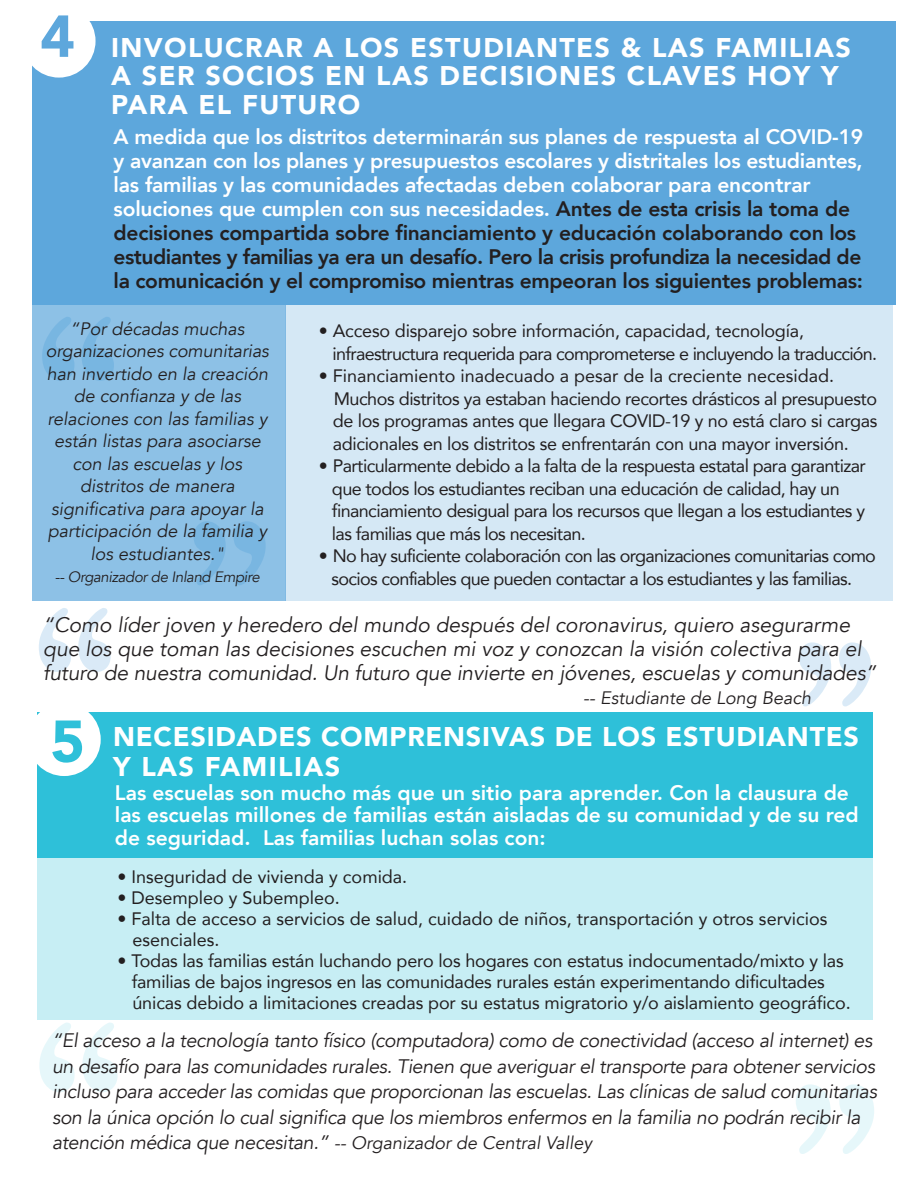
<style>
.page{position:relative;width:918px;height:1188px;background:#fff}
.page>*{position:absolute;margin:0;border:0;box-sizing:border-box;transform-origin:0 0}
.t1{font:700 267px "Apple Garamond";color:#2ec0d9}
.t2{font:700 245.4px "Apple Garamond";color:#5da7dc}
.t3{font:900 58.5px "Avenir";color:#5da7dc}
.t4{font:900 58.5px "Avenir";color:#2ec0d9}
.t5{font:900 27px/28.5px "Avenir";letter-spacing:.05em;color:#fff}
.t6{font:900 27px/30px "Avenir";letter-spacing:.025em;color:#fff}
.t7{font:800 21px/24px "Avenir";letter-spacing:-.01em;color:#fff}
.t8{font:italic 21px/24px "Avenir";color:#231f20}
.t9{font:italic 19.5px/25.5px "Avenir";letter-spacing:-.015em;color:#231f20}
.t10{font:18px/22.5px "Avenir";letter-spacing:-.02em;color:#231f20}
.t11{font:italic 18px/22.5px "Avenir";color:#231f20;text-align:center}
.t12{font:18px/22.5px "Avenir";letter-spacing:-.04em;color:#231f20}
.t13{font:18px/21px "Avenir";color:#231f20}
.t14{font:italic 15px "Avenir";letter-spacing:-.025em;color:#231f20}
.s1{color:#231f20}
.s2{font-size:18px}
</style>
<div class="page">
<div style="left:32px;top:21px;width:864px;height:283px;background:#5da7dc"></div>
<div style="left:286px;top:304px;width:607px;height:297px;background:#d5e8f5"></div>
<div style="left:22px;top:4px;width:74px;height:74px;background:#fff;border-radius:50%"></div>
<div style="left:32px;top:304px;width:254px;height:297px;background:#8dc1e6"></div>
<div style="left:37px;top:712px;width:836px;height:146px;background:#2ec0d9"></div>
<div style="left:37px;top:858px;width:836px;height:161px;background:#c7eef4"></div>
<div style="left:28px;top:703px;width:73px;height:73px;background:#fff;border-radius:50%"></div>
<h3 class="t3" style="left:40px;top:-14px;width:36px">4</h3>
<h3 class="t5" style="left:111px;top:32px;width:741px">INVOLUCRAR A LOS ESTUDIANTES &amp; LAS FAMILIAS<br>A SER SOCIOS EN LAS DECISIONES CLAVES HOY Y<br>PARA EL FUTURO</h3>
<p class="t7" style="left:114px;top:125px;width:751px">A medida que los distritos determinarán sus planes de respuesta al COVID-19 y avanzan con los planes y presupuestos escolares y distritales los estudiantes, las familias y las comunidades afectadas deben colaborar para encontrar soluciones que cumplen con sus necesidades. <span class="s1">Antes de esta crisis la toma de decisiones compartida sobre financiamiento y educación colaborando con los estudiantes y familias ya era un desafío. Pero la crisis profundiza la necesidad de la comunicación y el compromiso mientras empeoran los siguientes problemas:</span></p>
<p class="t12" style="left:333px;top:319px;width:546px;text-indent:-14px">• Acceso disparejo sobre información, capacidad, tecnología, infraestructura requerida para comprometerse e incluyendo la traducción.</p>
<p class="t10" style="left:333px;top:364px;width:546px;text-indent:-14px">• Financiamiento inadecuado a pesar de la creciente necesidad.<br>Muchos distritos ya estaban haciendo recortes drásticos al presupuesto de los programas antes que llegara COVID-19 y no está claro si cargas adicionales en los distritos se enfrentarán con una mayor inversión.</p>
<p class="t10" style="left:332px;top:454px;width:535px;text-indent:-13px">• Particularmente debido a la falta de la respuesta estatal para garantizar que todos los estudiantes reciban una educación de calidad, hay un financiamiento desigual para los recursos que llegan a los estudiantes y las familias que más los necesitan.</p>
<p class="t12" style="left:332px;top:544px;width:546px;text-indent:-13px">• No hay suficiente colaboración con las organizaciones comunitarias como socios confiables que pueden contactar a los estudiantes y las familias.</p>
<h2 class="t2" style="left:35px;top:260px;width:88px">“</h2>
<p class="t11" style="left:46px;top:318px;width:225px">“Por décadas muchas organizaciones comunitarias han invertido en la creación de confianza y de las relaciones con las familias y están listas para asociarse con las escuelas y los distritos de manera significativa para apoyar la participación de la familia y los estudiantes."</p>
<p class="t14" style="left:55px;top:568px;width:206px">-- Organizador de Inland Empire</p>
<p class="t8" style="left:43px;top:613px;width:835px">“Como líder joven y heredero del mundo después del coronavirus, quiero asegurarme que los que toman las decisiones escuchen mi voz y conozcan la visión colectiva para el futuro de nuestra comunidad. Un futuro que invierte en jóvenes, escuelas y comunidades”</p>
<p class="t11" style="left:583px;top:687px;width:230px">-- Estudiante de Long Beach</p>
<h2 class="t2" style="left:186px;top:465px;width:88px">”</h2>
<h2 class="t2" style="left:32px;top:551px;width:88px">“</h2>
<h2 class="t2" style="left:791px;top:586px;width:88px">”</h2>
<h3 class="t4" style="left:50px;top:691px;width:36px">5</h3>
<h3 class="t6" style="left:113px;top:721px;width:747px">NECESIDADES COMPRENSIVAS DE LOS ESTUDIANTES<br>Y LAS FAMILIAS</h3>
<p class="t7" style="left:115px;top:781px;width:745px;line-height:22.5px">Las escuelas son mucho más que un sitio para aprender. Con la clausura de las escuelas millones de familias están aisladas de su comunidad y de su red de seguridad. Las familias luchan solas con:</p>
<p class="t13" style="left:118px;top:865px;width:291px">• Inseguridad de vivienda y comida.</p>
<p class="t13" style="left:118px;top:886px;width:224px">• Desempleo y Subempleo.</p>
<p class="t13" style="left:133px;top:907px;width:696px;text-indent:-15px">• Falta de acceso a servicios de salud, cuidado de niños, transportación y otros servicios esenciales.</p>
<p class="t10" style="left:132px;top:949px;width:720px;line-height:21px;text-indent:-14px">• Todas las familias están luchando pero los hogares con estatus indocumentado/mixto y las familias de bajos ingresos en las comunidades rurales están experimentando dificultades únicas debido a limitaciones creadas por su estatus migratorio y/o aislamiento geográfico.</p>
<h1 class="t1" style="left:32px;top:961px;width:95px">“</h1>
<p class="t9" style="left:52px;top:1028px;width:826px">“El acceso a la tecnología tanto físico (computadora) como de conectividad (acceso al internet) es un desafío para las comunidades rurales. Tienen que averiguar el transporte para obtener servicios incluso para acceder las comidas que proporcionan las escuelas. Las clínicas de salud comunitarias son la única opción lo cual significa que los miembros enfermos en la familia no podrán recibir la atención médica que necesitan.” <span class="s2">-- Organizador de Central Valley</span></p>
<h1 class="t1" style="left:787px;top:1023px;width:95px">”</h1>
</div>
